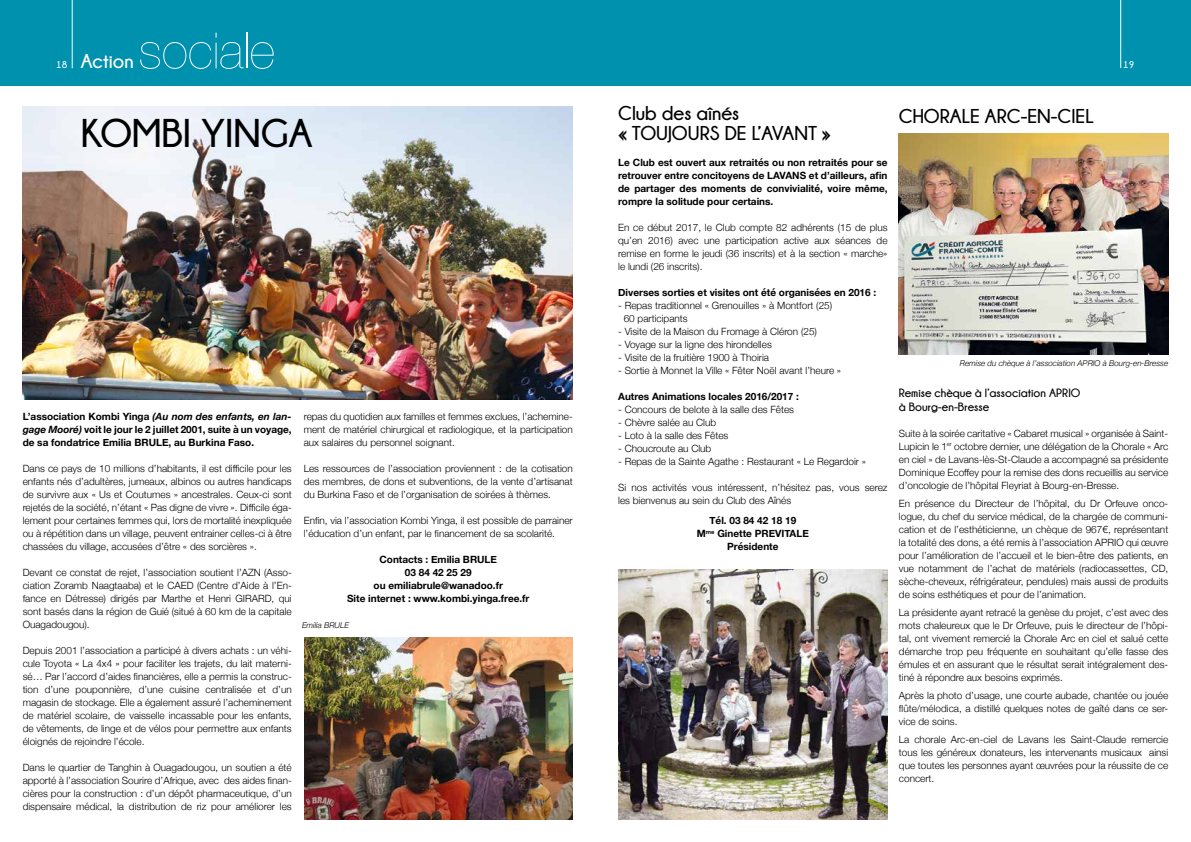
<style>
.page{position:relative;width:1191px;height:842px;background:#fff}
.page>*{position:absolute;margin:0;border:0;box-sizing:border-box;transform-origin:0 0}
.t1{font:200 50px "Helvetica Neue";color:#fff}
.t2{font:700 40px "Champagne&Limousines";color:#000}
.t3{font:700 20px/20px "Champagne&Limousines";color:#000}
.t4{font:700 20px "Champagne&Limousines";color:#fff}
.t5{font:700 12px/14px "Champagne&Limousines";color:#000}
.t6{font:300 10px/13px "Helvetica Neue";color:#000;text-align:justify}
.t7{font:700 10px/13px "Helvetica Neue";color:#000;text-align:justify}
.t8{font:700 10px "Champagne&Limousines";color:#fff}
.t9{font:italic 300 8px "Helvetica Neue";color:#000}
.s1{font-size:10px}
.s2{font-style:italic}
</style>
<div class="page">
<img style="left:23px;top:106px;width:550px;height:293px">
<img style="left:899px;top:134px;width:269px;height:220px">
<img style="left:618px;top:569px;width:269px;height:250px">
<div style="left:0;top:0;width:1191px;height:85px;background:#0091ae"></div>
<hr style="left:72px;top:0;width:1px;height:68px;background:#fff">
<hr style="left:1120px;top:0;width:1px;height:68px;background:#fff">
<img style="left:304px;top:637px;width:269px;height:182px">
<h1 class="t1" style="left:139px;top:12px;width:138px">sociale</h1>
<h3 class="t4" style="left:56px;top:50px;width:79px"><span class="s1">18</span> Action</h3>
<h2 class="t2" style="left:81px;top:111px;width:233px">KOMBI YINGA</h2>
<p class="t7" style="left:23px;top:410px;width:270px">L’association Kombi Yinga <span class="s2">(Au nom des enfants, en lan&shy;gage Mooré)</span> voit le jour le 2 juillet 2001, suite à un voyage, de sa fondatrice Emilia BRULE, au Burkina Faso.</p>
<p class="t6" style="left:23px;top:461px;width:270px">Dans ce pays de 10 millions d’habitants, il est difficile pour les enfants nés d’adultères, jumeaux, albinos ou autres handicaps de survivre aux « Us et Coutumes » ancestrales. Ceux-ci sont rejetés de la société, n’étant « Pas digne de vivre ». Difficile éga&shy;lement pour certaines femmes qui, lors de mortalité inexpliquée ou à répétition dans un village, peuvent entrainer celles-ci à être chassées du village, accusées d’être « des sorcières ».</p>
<p class="t6" style="left:23px;top:565px;width:270px">Devant ce constat de rejet, l’association soutient l’AZN (Asso&shy;ciation Zoramb Naagtaaba) et le CAED (Centre d’Aide à l’En&shy;fance en Détresse) dirigés par Marthe et Henri GIRARD, qui sont basés dans la région de Guié (situé à 60 km de la capitale Ouagadougou).</p>
<p class="t6" style="left:23px;top:643px;width:270px">Depuis 2001 l’association a participé à divers achats : un véhi&shy;cule Toyota « La 4x4 » pour faciliter les trajets, du lait materni&shy;sé… Par l’accord d’aides financières, elle a permis la construc&shy;tion d’une pouponnière, d’une cuisine centralisée et d’un magasin de stockage. Elle a également assuré l’acheminement de matériel scolaire, de vaisselle incassable pour les enfants, de vêtements, de linge et de vélos pour permettre aux enfants éloignés de rejoindre l’école.</p>
<p class="t6" style="left:23px;top:760px;width:270px">Dans le quartier de Tanghin à Ouagadougou, un soutien a été apporté à l’association Sourire d’Afrique, avec des aides finan&shy;cières pour la construction : d’un dépôt pharmaceutique, d’un dispensaire médical, la distribution de riz pour améliorer les</p>
<p class="t6" style="left:304px;top:409px;width:270px">repas du quotidien aux familles et femmes exclues, l’achemine&shy;ment de matériel chirurgical et radiologique, et la participation aux salaires du personnel soignant.</p>
<p class="t6" style="left:304px;top:461px;width:270px">Les ressources de l’association proviennent : de la cotisation des membres, de dons et subventions, de la vente d’artisanat du Burkina Faso et de l’organisation de soirées à thèmes.</p>
<p class="t6" style="left:304px;top:513px;width:270px">Enfin, via l’association Kombi Yinga, il est possible de parrainer l’éducation d’un enfant, par le financement de sa scolarité.</p>
<p class="t7" style="left:347px;top:553px;width:184px;text-align:center">Contacts : Emilia BRULE<br>03 84 42 25 29<br>ou emiliabrule@wanadoo.fr<br>Site internet : www.kombi.yinga.free.fr</p>
<p class="t9" style="left:302px;top:619px;width:49px">Emilia BRULE</p>
<p class="t8" style="left:1123px;top:59px;width:13px">19</p>
<h3 class="t3" style="left:618px;top:103px;width:214px">Club des aînés<br>« TOUJOURS DE L’AVANT »</h3>
<p class="t7" style="left:618px;top:156px;width:271px">Le Club est ouvert aux retraités ou non retraités pour se retrouver entre concitoyens de LAVANS et d’ailleurs, afin de partager des moments de convivialité, voire même, rompre la solitude pour certains.</p>
<p class="t6" style="left:618px;top:220px;width:271px">En ce début 2017, le Club compte 82 adhérents (15 de plus qu’en 2016) avec une participation active aux séances de remise en forme le jeudi (36 inscrits) et à la section « marche» le lundi (26 inscrits).</p>
<p class="t7" style="left:618px;top:286px;width:260px">Diverses sorties et visites ont été organisées en 2016 :</p>
<p class="t6" style="left:624px;top:298px;width:210px;text-indent:-6px">- Repas traditionnel « Grenouilles » à Montfort (25)<br>60 participants</p>
<p class="t6" style="left:618px;top:324px;width:200px">- Visite de la Maison du Fromage à Cléron (25)</p>
<p class="t6" style="left:618px;top:337px;width:155px">- Voyage sur la ligne des hirondelles</p>
<p class="t6" style="left:618px;top:350px;width:152px">- Visite de la fruitière 1900 à Thoiria</p>
<p class="t6" style="left:618px;top:363px;width:224px">- Sortie à Monnet la Ville « Fêter Noël avant l’heure »</p>
<p class="t7" style="left:618px;top:390px;width:182px">Autres Animations locales 2016/2017 :</p>
<p class="t6" style="left:618px;top:402px;width:177px">- Concours de belote à la salle des Fêtes</p>
<p class="t6" style="left:618px;top:415px;width:99px">- Chèvre salée au Club</p>
<p class="t6" style="left:618px;top:428px;width:112px">- Loto à la salle des Fêtes</p>
<p class="t6" style="left:618px;top:441px;width:95px">- Choucroute au Club</p>
<p class="t6" style="left:618px;top:454px;width:249px">- Repas de la Sainte Agathe : Restaurant « Le Regardoir »</p>
<p class="t6" style="left:618px;top:480px;width:271px">Si nos activités vous intéressent, n’hésitez pas, vous serez les bienvenus au sein du Club des Aînés</p>
<p class="t7" style="left:697px;top:514px;width:113px;text-align:center">Tél. 03 84 42 18 19<br>M<sup>me</sup> Ginette PREVITALE<br>Présidente</p>
<h3 class="t3" style="left:899px;top:106px;width:196px">CHORALE ARC-EN-CIEL</h3>
<p class="t9" style="left:960px;top:356px;width:210px">Remise du chèque à l’association APRIO à Bourg-en-Bresse</p>
<p class="t5" style="left:899px;top:385px;width:183px">Remise chèque à l’association APRIO à Bourg-en-Bresse</p>
<p class="t6" style="left:899px;top:426px;width:271px">Suite à la soirée caritative « Cabaret musical » organisée à Saint-Lupicin le 1<sup>er</sup> octobre dernier, une délégation de la Chorale « Arc en ciel » de Lavans-lès-St-Claude a accompagné sa présidente Dominique Ecoffey pour la remise des dons recueillis au service d’oncologie de l’hôpital Fleyriat à Bourg-en-Bresse.</p>
<p class="t6" style="left:899px;top:496px;width:271px">En présence du Directeur de l’hôpital, du Dr Orfeuve onco&shy;logue, du chef du service médical, de la chargée de communi&shy;cation et de l’esthéticienne, un chèque de 967€, représentant la totalité des dons, a été remis à l’association APRIO qui œuvre pour l’amélioration de l’accueil et le bien-être des patients, en vue notamment de l’achat de matériels (radiocassettes, CD, sèche-cheveux, réfrigérateur, pendules) mais aussi de produits de soins esthétiques et pour de l’animation.</p>
<p class="t6" style="left:899px;top:605px;width:271px">La présidente ayant retracé la genèse du projet, c’est avec des mots chaleureux que le Dr Orfeuve, puis le directeur de l’hôpi&shy;tal, ont vivement remercié la Chorale Arc en ciel et salué cette démarche trop peu fréquente en souhaitant qu’elle fasse des émules et en assurant que le résultat serait intégralement des&shy;tiné à répondre aux besoins exprimés.</p>
<p class="t6" style="left:899px;top:688px;width:271px">Après la photo d’usage, une courte aubade, chantée ou jouée flûte/mélodica, a distillé quelques notes de gaîté dans ce ser&shy;vice de soins.</p>
<p class="t6" style="left:899px;top:732px;width:271px">La chorale Arc-en-ciel de Lavans les Saint-Claude remercie tous les généreux donateurs, les intervenants musicaux ainsi que toutes les personnes ayant œuvrées pour la réussite de ce concert.</p>
</div>
